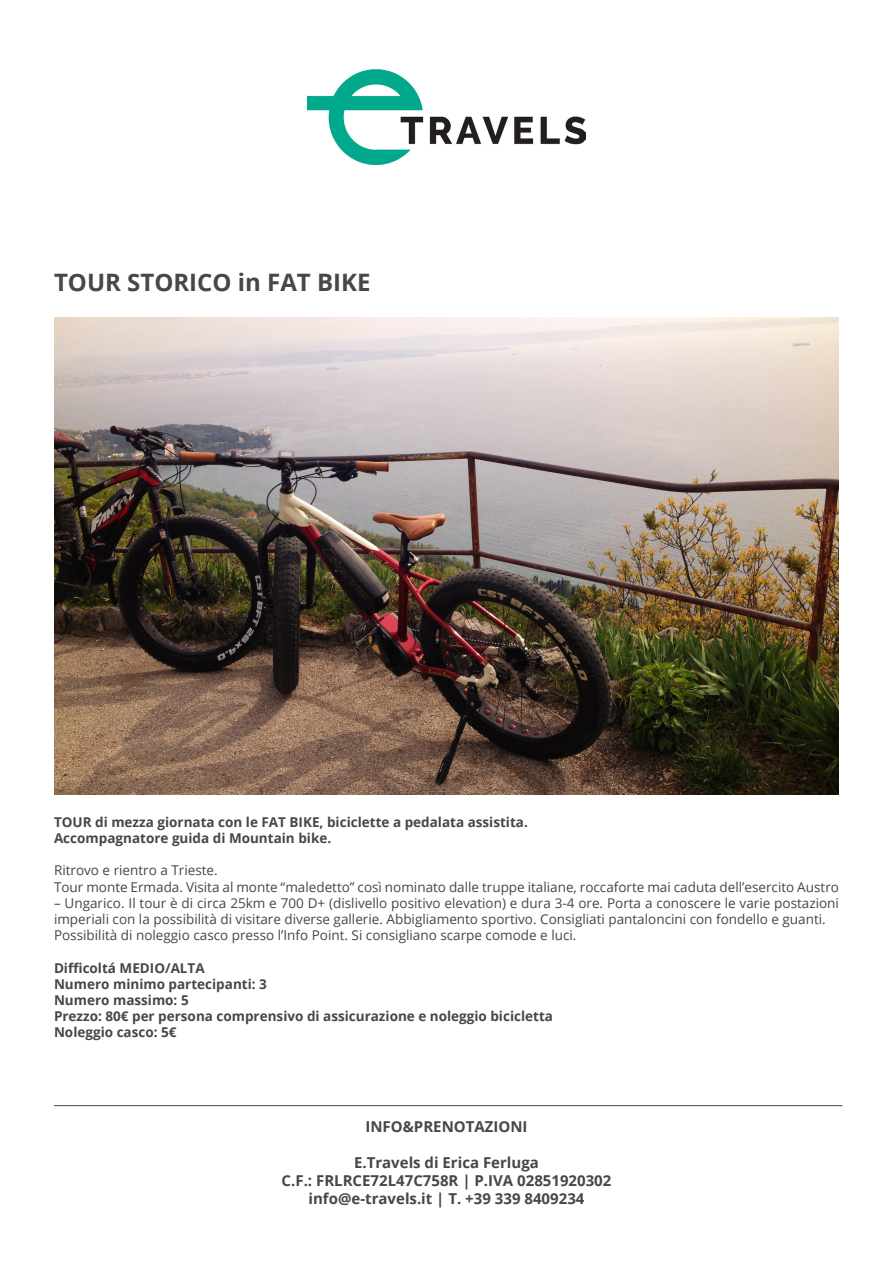
<style>
.page{position:relative;width:893px;height:1263px;background:#fff}
.page>*{position:absolute;margin:0;border:0;box-sizing:border-box;transform-origin:0 0}
.t1{font:700 24px "Open Sans";color:#494643}
.t2{font:700 15px "Open Sans";color:#494643}
.t3{font:13.5px/16.2px "Open Sans";color:#494643}
.t4{font:700 13.5px "Open Sans";color:#494643}
</style>
<div class="page">
<img style="left:54px;top:317px;width:785px;height:477px">
<hr style="left:54px;top:1105px;width:788px;height:1px;background:#494643">
<img style="left:307px;top:70px;width:279px;height:94px">
<p class="t1" style="left:54px;top:265px;width:318px">TOUR STORICO in FAT BIKE</p>
<p class="t4" style="left:54px;top:812px;width:475px">TOUR di mezza giornata con le FAT BIKE, biciclette a pedalata assistita.</p>
<p class="t4" style="left:54px;top:828px;width:279px">Accompagnatore guida di Mountain bike.</p>
<p class="t3" style="left:54px;top:862px;width:165px">Ritrovo e rientro a Trieste.</p>
<p class="t3" style="left:54px;top:878px;width:786px">Tour monte Ermada. Visita al monte “maledetto” così nominato dalle truppe italiane, roccaforte mai caduta dell’esercito Austro</p>
<p class="t3" style="left:54px;top:894px;width:786px">– Ungarico. Il tour è di circa 25km e 700 D+ (dislivello positivo elevation) e dura 3-4 ore. Porta a conoscere le varie postazioni imperiali con la possibilità di visitare diverse gallerie. Abbigliamento sportivo. Consigliati pantaloncini con fondello e guanti.</p>
<p class="t3" style="left:54px;top:927px;width:524px">Possibilità di noleggio casco presso l’Info Point. Si consigliano scarpe comode e luci.</p>
<p class="t4" style="left:54px;top:958px;width:152px">Difficoltá MEDIO/ALTA</p>
<p class="t4" style="left:54px;top:974px;width:214px">Numero minimo partecipanti: 3</p>
<p class="t4" style="left:54px;top:990px;width:136px">Numero massimo: 5</p>
<p class="t4" style="left:54px;top:1007px;width:501px">Prezzo: 80€ per persona comprensivo di assicurazione e noleggio bicicletta</p>
<p class="t4" style="left:54px;top:1023px;width:124px">Noleggio casco: 5€</p>
<p class="t2" style="left:365px;top:1116px;width:164px">INFO&amp;PRENOTAZIONI</p>
<p class="t2" style="left:354px;top:1152px;width:186px">E.Travels di Erica Ferluga</p>
<p class="t2" style="left:282px;top:1170px;width:331px">C.F.: FRLRCE72L47C758R | P.IVA 02851920302</p>
<p class="t2" style="left:309px;top:1188px;width:277px">info@e-travels.it | T. +39 339 8409234</p>
</div>
